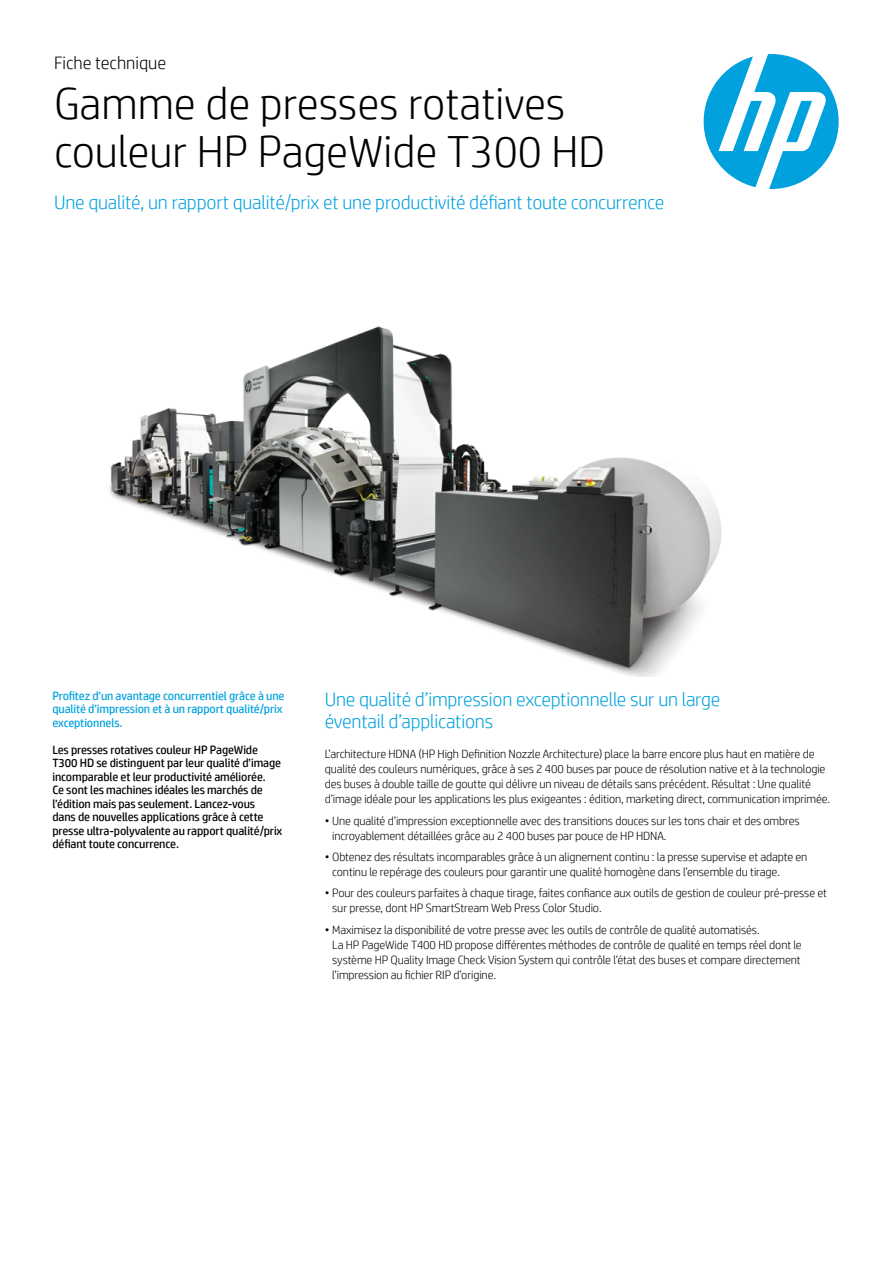
<style>
.page{position:relative;width:893px;height:1263px;background:#fff}
.page>*{position:absolute;margin:0;border:0;box-sizing:border-box;transform-origin:0 0}
.t1{font:300 45px/48px "HP Simplified";color:#000}
.t2{font:300 19.5px/22.5px "HP Simplified";letter-spacing:-.01em;color:#00a1dd}
.t3{font:300 18px "HP Simplified";color:#000}
.t4{font:300 12px/15px "HP Simplified";letter-spacing:-.01em;color:#000}
.t5{font:12px/13.5px "HP Simplified";letter-spacing:-.01em;color:#000}
.t6{font:12px/13.5px "HP Simplified";letter-spacing:-.01em;color:#00a1dd}
</style>
<div class="page">
<svg style="left:704px;top:54px;width:135px;height:135px"></svg>
<img style="left:109px;top:327px;width:613px;height:350px">
<h3 class="t3" style="left:54px;top:51px;width:114px">Fiche technique</h3>
<h1 class="t1" style="left:54px;top:78px;width:553px">Gamme de presses rotatives couleur HP PageWide T300 HD</h1>
<h2 class="t2" style="left:54px;top:190px;width:612px">Une qualité, un rapport qualité/prix et une productivité défiant toute concurrence</h2>
<p class="t6" style="left:52px;top:689px;width:234px">Profitez d’un avantage concurrentiel grâce à une qualité d’impression et à un rapport qualité/prix exceptionnels.</p>
<p class="t5" style="left:52px;top:743px;width:231px">Les presses rotatives couleur HP PageWide T300 HD se distinguent par leur qualité d’image incomparable et leur productivité améliorée.<br>Ce sont les machines idéales les marchés de l’édition mais pas seulement. Lancez-vous<br>dans de nouvelles applications grâce à cette presse ultra-polyvalente au rapport qualité/prix défiant toute concurrence.</p>
<h2 class="t2" style="left:325px;top:687px;width:397px">Une qualité d’impression exceptionnelle sur un large éventail d’applications</h2>
<p class="t4" style="left:325px;top:746px;width:507px">L’architecture HDNA (HP High Definition Nozzle Architecture) place la barre encore plus haut en matière de qualité des couleurs numériques, grâce à ses 2 400 buses par pouce de résolution native et à la technologie des buses à double taille de goutte qui délivre un niveau de détails sans précédent. Résultat : Une qualité d’image idéale pour les applications les plus exigeantes : édition, marketing direct, communication imprimée.</p>
<p class="t4" style="left:332px;top:813px;width:469px;text-indent:-8px">• Une qualité d’impression exceptionnelle avec des transitions douces sur les tons chair et des ombres incroyablement détaillées grâce au 2 400 buses par pouce de HP HDNA.</p>
<p class="t4" style="left:332px;top:849px;width:477px;text-indent:-8px">• Obtenez des résultats incomparables grâce à un alignement continu : la presse supervise et adapte en continu le repérage des couleurs pour garantir une qualité homogène dans l’ensemble du tirage.</p>
<p class="t4" style="left:332px;top:885px;width:496px;text-indent:-8px">• Pour des couleurs parfaites à chaque tirage, faites confiance aux outils de gestion de couleur pré-presse et sur presse, dont HP SmartStream Web Press Color Studio.</p>
<p class="t4" style="left:332px;top:922px;width:471px;text-indent:-8px">• Maximisez la disponibilité de votre presse avec les outils de contrôle de qualité automatisés.<br>La HP PageWide T400 HD propose différentes méthodes de contrôle de qualité en temps réel dont le système HP Quality Image Check Vision System qui contrôle l’état des buses et compare directement l’impression au fichier RIP d’origine.</p>
</div>
